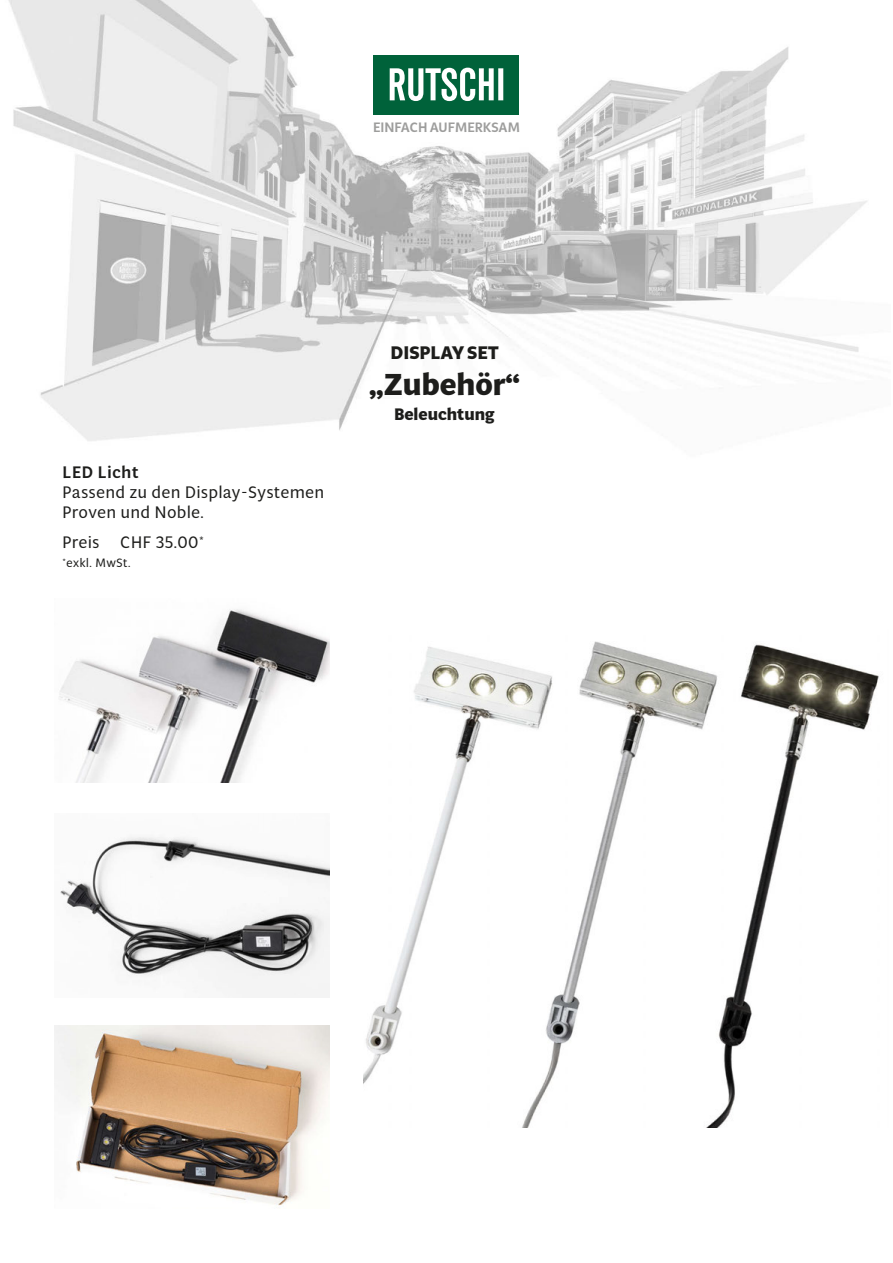
<style>
.page{position:relative;width:893px;height:1263px;background:#fff}
.page>*{position:absolute;margin:0;border:0;box-sizing:border-box;transform-origin:0 0}
.t1{font:700 30px "Multi Display";color:#1d1d1b}
.t2{font:700 18px "Multi Display";color:#1d1d1b}
.t3{font:16.5px/19.8px "Multi Display";letter-spacing:.05em;color:#1d1d1b}
.t4{font:700 16.5px "Multi Display";color:#1d1d1b}
.t5{font:500 16.5px "Multi Display";letter-spacing:.05em;color:#1d1d1b}
.t6{font:500 13.5px "Multi Display";color:#9d9d9c}
.t7{font:12px "Multi Display";letter-spacing:.05em;color:#1d1d1b}
</style>
<div class="page">
<img style="left:8px;top:0;width:859px;height:441px">
<svg style="left:373px;top:54px;width:147px;height:61px"></svg>
<div style="left:374px;top:55px;width:145px;height:60px;background:#00623a"></div>
<svg style="left:390px;top:68px;width:113px;height:33px"></svg>
<img style="left:364px;top:641px;width:515px;height:487px">
<img style="left:59px;top:609px;width:271px;height:173px">
<img style="left:60px;top:837px;width:270px;height:161px">
<img style="left:54px;top:1025px;width:276px;height:181px">
<p class="t6" style="left:373px;top:117px;width:148px">EINFACH AUFMERKSAM</p>
<p class="t5" style="left:62px;top:461px;width:78px">LED Licht</p>
<p class="t3" style="left:62px;top:481px;width:263px">Passend zu den Display-Systemen<br>Proven und Noble.</p>
<p class="t3" style="left:62px;top:531px;width:38px">Preis</p>
<p class="t3" style="left:121px;top:531px;width:85px">CHF 35.00*</p>
<p class="t7" style="left:62px;top:555px;width:70px">*exkl. MwSt.</p>
<p class="t2" style="left:390px;top:340px;width:110px">DISPLAY SET</p>
<h1 class="t1" style="left:369px;top:363px;width:153px">„Zubehör“</h1>
<p class="t4" style="left:394px;top:403px;width:102px">Beleuchtung</p>
</div>
